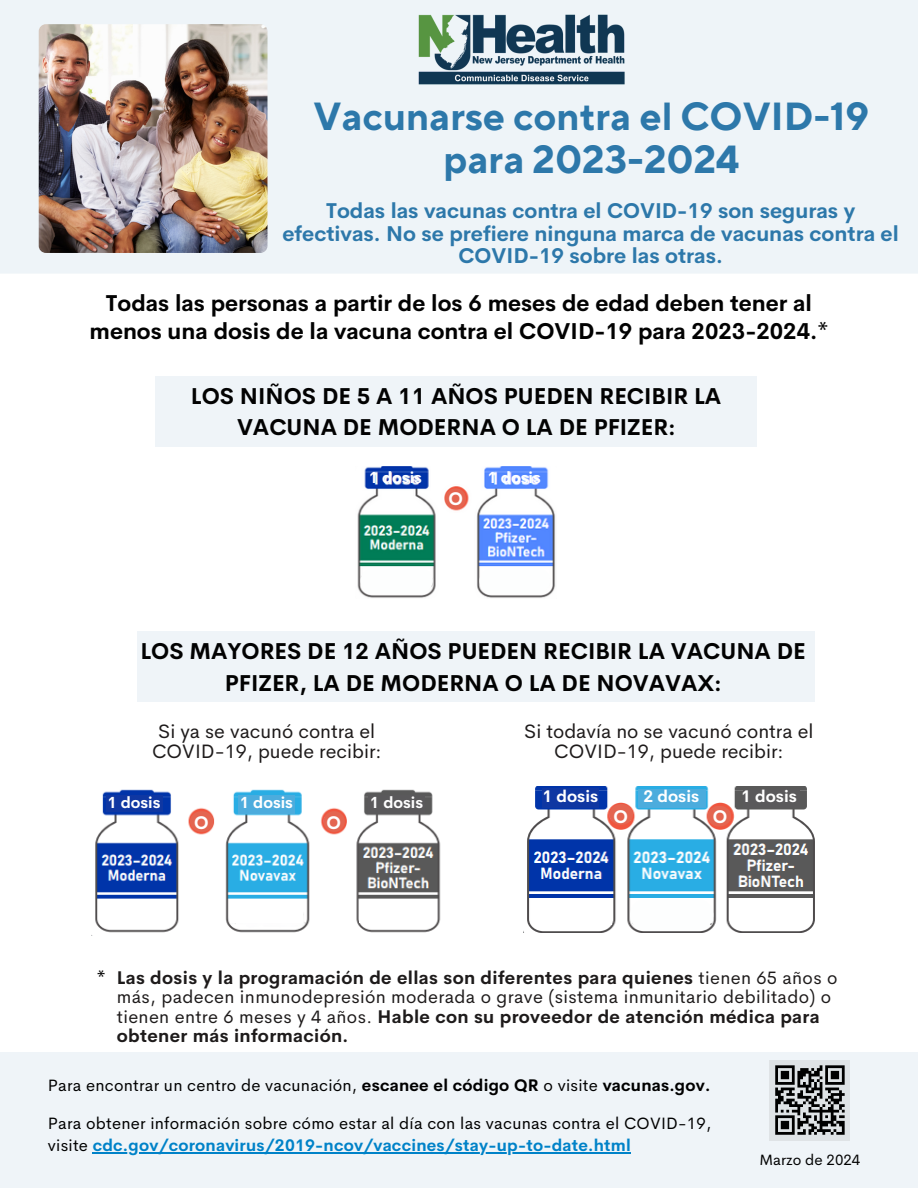
<style>
.page{position:relative;width:918px;height:1188px;background:#fff}
.page>*{position:absolute;margin:0;border:0;box-sizing:border-box;transform-origin:0 0}
.t1{font:700 39px/42.8px "TT Norms Pro";color:#2d78aa;text-align:center}
.t2{font:700 22.5px/31.5px "Cerebri Sans";color:#020202;text-align:center}
.t3{font:700 21px/22.5px "Cerebri Sans";color:#2d78aa;text-align:center}
.t4{font:19.5px/20.2px "Cerebri Sans";color:#1e1b1b;text-align:center}
.t5{font:700 18px/19.2px "Cerebri Sans";letter-spacing:.02em;color:#1e1b1b}
.t6{font:700 18px "Cerebri Sans";color:#fff}
.t7{font:700 18px "Cerebri Sans";color:#000}
.t8{font:16.5px/22.5px "Cerebri Sans";letter-spacing:.015em;color:#000}
.t9{font:700 16.5px "Cerebri Sans";color:#fff}
.t10{font:700 15.75px "Cerebri Sans";color:#fff}
.t11{font:15px "Cerebri Sans";color:#020202}
.s1{font-weight:400}
.s2{font-weight:700}
.s3{font-weight:700;color:#0082c8}
</style>
<div class="page">
<div style="left:0;top:0;width:918px;height:274px;background:#eef4f8"></div>
<img style="left:39px;top:24px;width:228px;height:229px;border-radius:7px">
<div style="left:137px;top:631px;width:677px;height:71px;background:#eff4f8"></div>
<img style="left:95px;top:789px;width:346px;height:144px">
<div style="left:99px;top:900px;width:75px;height:22px;background:#fff"></div>
<div style="left:231px;top:900px;width:72px;height:22px;background:#fff"></div>
<div style="left:359px;top:900px;width:75px;height:22px;background:#fff"></div>
<img style="left:523px;top:786px;width:292px;height:146px">
<div style="left:534px;top:903px;width:78px;height:22px;background:#fff"></div>
<div style="left:733px;top:903px;width:78px;height:22px;background:#fff"></div>
<svg style="left:630px;top:899px;width:83px;height:32px"></svg>
<div style="left:155px;top:376px;width:602px;height:71px;background:#eff4f8"></div>
<img style="left:357px;top:466px;width:199px;height:132px">
<div style="left:361px;top:569px;width:72px;height:24px;background:#fdfefe;border-radius:12px"></div>
<div style="left:479px;top:569px;width:71px;height:24px;background:#fdfefe;border-radius:12px"></div>
<div style="left:0;top:1052px;width:918px;height:136px;background:#eff4f8"></div>
<hr style="left:93px;top:1152px;width:538px;height:1px;background:#0082c8">
<img style="left:413px;top:8px;width:218px;height:82px">
<div style="left:770px;top:1060px;width:80px;height:80px;background:#dfe3e6"></div>
<svg style="left:775px;top:1065px;width:70px;height:70px"></svg>
<div style="left:445px;top:488px;width:21px;height:21px;background:#e46550;border-radius:50%"></div>
<div style="left:106px;top:795px;width:57px;height:16px;background:#0f37a2"></div>
<div style="left:238px;top:795px;width:57px;height:18px;background:#4cacdd"></div>
<div style="left:368px;top:795px;width:57px;height:18px;background:#5a595b"></div>
<div style="left:323px;top:811px;width:22px;height:21px;background:#e46550;border-radius:50%"></div>
<div style="left:190px;top:811px;width:24px;height:21px;background:#e46550;border-radius:50%"></div>
<div style="left:542px;top:788px;width:57px;height:19px;background:#0f37a2"></div>
<div style="left:638px;top:789px;width:68px;height:18px;background:#4cacdd"></div>
<div style="left:743px;top:789px;width:57px;height:18px;background:#5a595b"></div>
<div style="left:609px;top:804px;width:24px;height:21px;background:#e46550;border-radius:50%"></div>
<div style="left:707px;top:806px;width:24px;height:21px;background:#e46550;border-radius:50%"></div>
<h5 class="t1" style="left:314px;top:97px;width:557px">Vacunarse contra el COVID-19 para 2023-2024</h5>
<p class="t3" style="left:282px;top:200px;width:618px">Todas las vacunas contra el COVID-19 son seguras y efectivas. No se prefiere ninguna marca de vacunas contra el<br>COVID-19 sobre las otras.</p>
<h5 class="t2" style="left:90px;top:289px;width:740px;line-height:28.2px">Todas las personas a partir de los 6 meses de edad deben tener al menos una dosis de la vacuna contra el COVID-19 para 2023-2024.*</h5>
<p class="t2" style="left:191px;top:380px;width:532px">LOS NIÑOS DE 5 A 11 AÑOS PUEDEN RECIBIR LA<br>VACUNA DE MODERNA O LA DE PFIZER:</p>
<h5 class="t10" style="left:369px;top:467px;width:55px">1 dosis</h5>
<p class="t10" style="left:487px;top:467px;width:55px">1 dosis</p>
<h5 class="t6" style="left:448px;top:487px;width:16px">O</h5>
<p class="t2" style="left:140px;top:635px;width:667px">LOS MAYORES DE 12 AÑOS PUEDEN RECIBIR LA VACUNA DE<br>PFIZER, LA DE MODERNA O LA DE NOVAVAX:</p>
<h3 class="t4" style="left:152px;top:721px;width:231px">Si ya se vacunó contra el<br>COVID-19, puede recibir:</h3>
<h3 class="t4" style="left:524px;top:721px;width:291px">Si todavía no se vacunó contra el<br>COVID-19, puede recibir:</h3>
<p class="t10" style="left:107px;top:792px;width:55px">1 dosis</p>
<h5 class="t10" style="left:240px;top:792px;width:55px">1 dosis</h5>
<p class="t10" style="left:370px;top:792px;width:55px">1 dosis</p>
<p class="t6" style="left:194px;top:811px;width:16px">O</p>
<h5 class="t6" style="left:327px;top:811px;width:16px">O</h5>
<h4 class="t9" style="left:542px;top:786px;width:57px">1 dosis</h4>
<p class="t9" style="left:643px;top:786px;width:57px">2 dosis</p>
<p class="t9" style="left:741px;top:786px;width:57px">1 dosis</p>
<p class="t6" style="left:613px;top:805px;width:16px">O</p>
<p class="t6" style="left:713px;top:805px;width:16px">O</p>
<h5 class="t7" style="left:97px;top:966px;width:10px">*</h5>
<p class="t5" style="left:117px;top:968px;width:722px">Las dosis y la programación de ellas son diferentes para quienes <span class="s1">tienen 65 años o más, padecen inmunodepresión moderada o grave (sistema inmunitario debilitado) o tienen entre 6 meses y 4 años.</span> Hable con su proveedor de atención médica para obtener más información.</p>
<h2 class="t8" style="left:48px;top:1074px;width:664px">Para encontrar un centro de vacunación, <span class="s2">escanee el código QR</span> o visite <span class="s2">vacunas.gov.</span></h2>
<h4 class="t8" style="left:48px;top:1112px;width:665px">Para obtener información sobre cómo estar al día con las vacunas contra el COVID-19, visite <span class="s3">cdc.gov/coronavirus/2019-ncov/vaccines/stay-up-to-date.html</span></h4>
<h4 class="t11" style="left:760px;top:1150px;width:102px">Marzo de 2024</h4>
</div>
